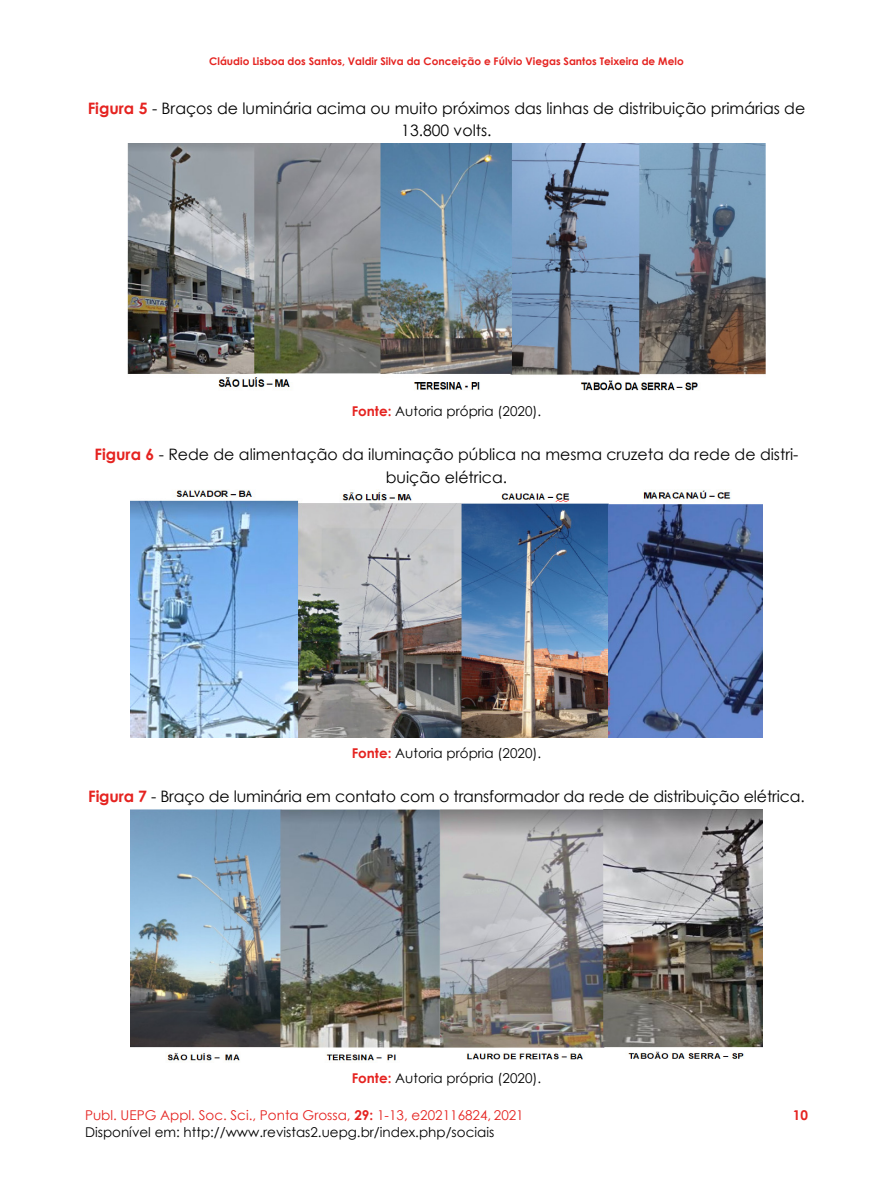
<style>
.page{position:relative;width:893px;height:1191px;background:#fff}
.page>*{position:absolute;margin:0;border:0;box-sizing:border-box;transform-origin:0 0}
.t1{font:15.75px/22.5px "Century Gothic";color:#000;text-align:center}
.t2{font:13.5px/16.2px "Century Gothic";color:#000}
.t3{font:700 13.5px "Century Gothic";color:#e52320}
.t4{font:700 10.5px "Century Gothic";color:#e52320}
.s1{font-weight:700;color:#e52320}
.s2{color:#e52320}
</style>
<div class="page">
<img style="left:128px;top:144px;width:637px;height:247px">
<img style="left:131px;top:490px;width:631px;height:247px">
<img style="left:131px;top:810px;width:631px;height:251px">
<p class="t4" style="left:209px;top:53px;width:476px">Cláudio Lisboa dos Santos, Valdir Silva da Conceição e Fúlvio Viegas Santos Teixeira de Melo</p>
<p class="t1" style="left:88px;top:97px;width:719px"><span class="s1">Figura 5</span> - Braços de luminária acima ou muito próximos das linhas de distribuição primárias de<br>13.800 volts.</p>
<p class="t2" style="left:352px;top:403px;width:191px"><span class="s1">Fonte:</span> Autoria própria (2020).</p>
<p class="t1" style="left:94px;top:443px;width:705px"><span class="s1">Figura 6</span> - Rede de alimentação da iluminação pública na mesma cruzeta da rede de distri&shy;buição elétrica.</p>
<p class="t2" style="left:352px;top:745px;width:191px"><span class="s1">Fonte:</span> Autoria própria (2020).</p>
<p class="t1" style="left:88px;top:785px;width:718px"><span class="s1">Figura 7</span> - Braço de luminária em contato com o transformador da rede de distribuição elétrica.</p>
<p class="t2" style="left:352px;top:1069px;width:191px"><span class="s1">Fonte:</span> Autoria própria (2020).</p>
<p class="t2" style="left:85px;top:1107px;width:440px"><span class="s2">Publ. UEPG Appl. Soc. Sci., Ponta Grossa,</span> <span class="s1">29:</span> <span class="s2">1-13, e202116824, 2021<br></span>Disponível em: http://www.revistas2.uepg.br/index.php/sociais</p>
<p class="t3" style="left:793px;top:1105px;width:17px">10</p>
</div>
